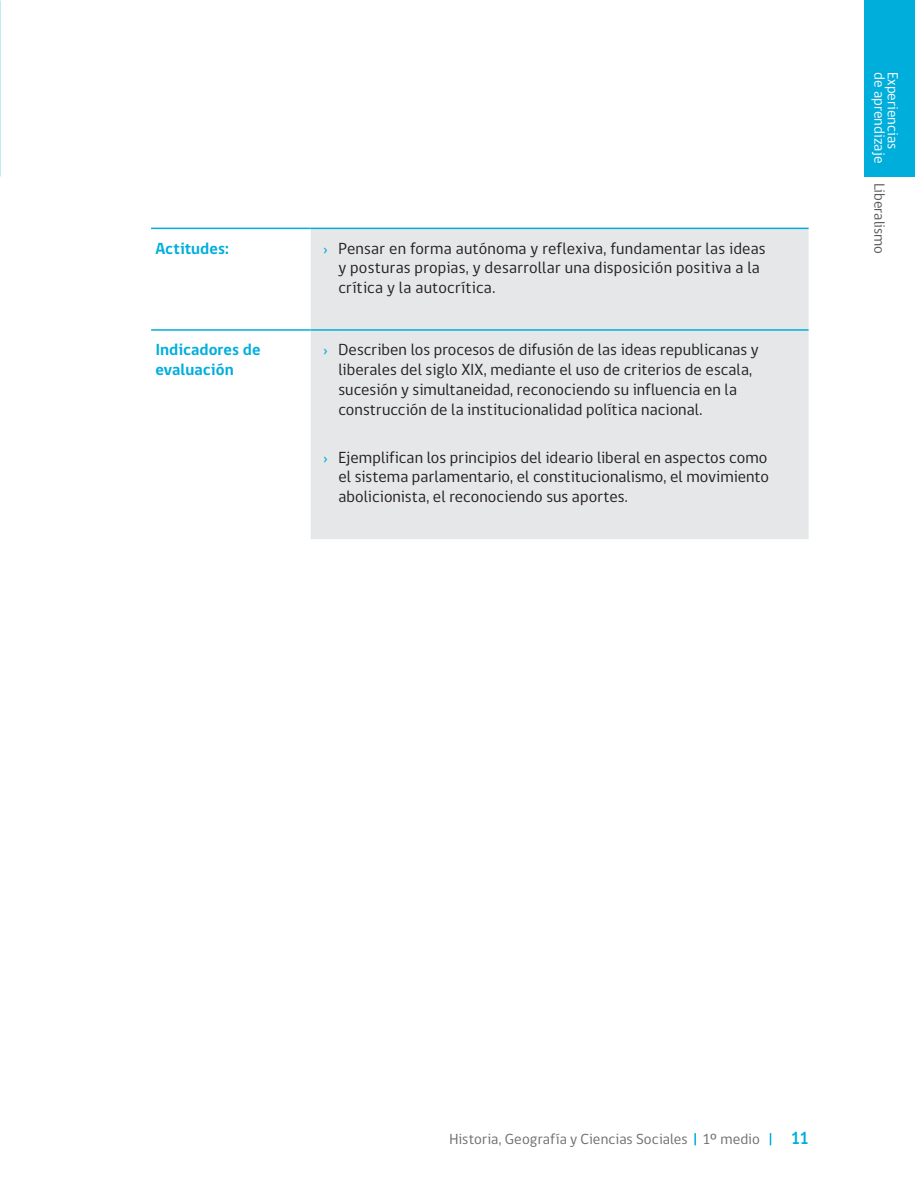
<style>
.page{position:relative;width:915px;height:1187px;background:#fff}
.page>*{position:absolute;margin:0;border:0;box-sizing:border-box;transform-origin:0 0}
.t1{font:700 18px "gob CL";color:#00aedc;scale:.85 1}
.t2{font:16.5px/19.8px "gob CL";letter-spacing:.005em;color:#231f20}
.t3{font:700 16.5px/19.5px "gob CL";letter-spacing:.005em;color:#00aedc}
.t4{font:15px "gob CL";letter-spacing:.01em;color:#6c6d70}
.t5{font:15px "gob CL";color:#fff}
.t6{font:15px "gob CL";color:#57585a}
.s1{color:#00aedc}
</style>
<div class="page">
<div style="left:863px;top:0;width:51px;height:177px;background:#00aedc"></div>
<svg style="left:694px;top:1133px;width:1px;height:12px"></svg>
<svg style="left:769px;top:1133px;width:2px;height:12px"></svg>
<div style="left:310px;top:229px;width:498px;height:310px;background:#e6e7e9"></div>
<hr style="left:151px;top:227px;width:159px;height:2px;background:#00aedc">
<hr style="left:310px;top:227px;width:498px;height:2px;background:#00aedc">
<hr style="left:151px;top:329px;width:159px;height:2px;background:#00aedc">
<hr style="left:310px;top:329px;width:498px;height:2px;background:#00aedc">
<p class="t3" style="left:155px;top:239px;width:75px">Actitudes:</p>
<p class="t2" style="left:338px;top:238px;width:428px;text-indent:-15px"><span class="s1">›</span> Pensar en forma autónoma y reflexiva, fundamentar las ideas y posturas propias, y desarrollar una disposición positiva a la crítica y la autocrítica.</p>
<p class="t3" style="left:155px;top:340px;width:107px">Indicadores de evaluación</p>
<p class="t2" style="left:338px;top:340px;width:421px;text-indent:-15px"><span class="s1">›</span> Describen los procesos de difusión de las ideas republicanas y liberales del siglo XIX, mediante el uso de criterios de escala, sucesión y simultaneidad, reconociendo su influencia en la construcción de la institucionalidad política nacional.</p>
<p class="t2" style="left:338px;top:447px;width:432px;text-align:justify;text-indent:-15px"><span class="s1">›</span> Ejemplifican los principios del ideario liberal en aspectos como el sistema parlamentario, el constitucionalismo, el movimiento abolicionista, el reconociendo sus aportes.</p>
<p class="t5" style="left:889px;top:72px;width:92px;rotate:90deg">de aprendizaje</p>
<p class="t5" style="left:902px;top:72px;width:78px;rotate:90deg">Experiencias</p>
<p class="t6" style="left:889px;top:183px;width:73px;rotate:90deg">Liberalismo</p>
<p class="t4" style="left:449px;top:1128px;width:312px">Historia, Geografía y Ciencias Sociales 1º medio</p>
<p class="t1" style="left:790px;top:1125px;width:22px">11</p>
</div>
